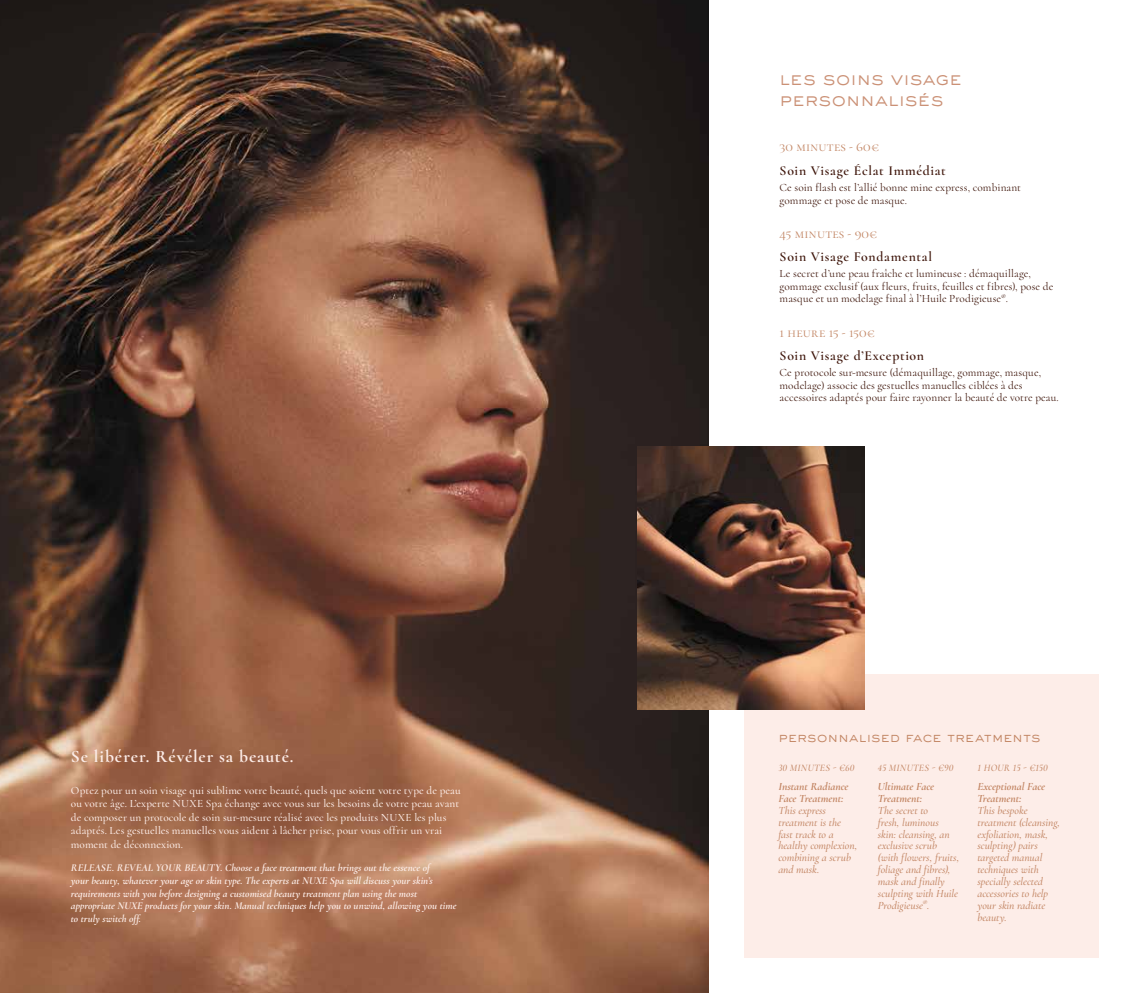
<style>
.page{position:relative;width:1134px;height:993px;background:#fff}
.page>*{position:absolute;margin:0;border:0;box-sizing:border-box;transform-origin:0 0}
.t1{font:300 18.75px/21.2px "Sackers Gothic Std";letter-spacing:-.01em;color:#cb9176}
.t2{font:700 17.5px "Cormorant";letter-spacing:.05em;color:#fdede8}
.t3{font:600 13.75px "Cormorant";letter-spacing:.05em;color:#3d1409}
.t4{font:13.75px "Cormorant";letter-spacing:.02em;color:#c28563}
.t5{font:300 13.75px "Sackers Gothic Std";letter-spacing:-.01em;color:#c28563}
.t6{font:11.25px/12.5px "Cormorant";letter-spacing:.015em;color:#3d1409}
.t7{font:italic 500 11.25px/11.9px "Cormorant";letter-spacing:-.005em;color:#c28563}
.t8{font:500 11.25px/13.5px "Cormorant";letter-spacing:.005em;color:#fdede8}
.t9{font:italic 700 11.25px/11.9px "Cormorant";color:#c28563}
.t10{font:italic 700 10.62px/12.8px "Cormorant";color:#fdede8}
.t11{font:italic 500 10px "Cormorant";letter-spacing:.02em;color:#c28563}
</style>
<div class="page">
<div style="left:744px;top:673px;width:354px;height:284px;background:#fdede8"></div>
<img style="left:0;top:0;width:709px;height:992px">
<img style="left:638px;top:446px;width:227px;height:263px">
<h2 class="t2" style="left:71px;top:745px;width:224px">Se libérer. Révéler sa beauté.</h2>
<p class="t8" style="left:71px;top:782px;width:391px">Optez pour un soin visage qui sublime votre beauté, quels que soient votre type de peau ou votre âge. L’experte NUXE Spa échange avec vous sur les besoins de votre peau avant de composer un protocole de soin sur-mesure réalisé avec les produits NUXE les plus adaptés. Les gestuelles manuelles vous aident à lâcher prise, pour vous offrir un vrai moment de déconnexion.</p>
<p class="t10" style="left:71px;top:860px;width:387px">RELEASE. REVEAL YOUR BEAUTY. Choose a face treatment that brings out the essence of<br>your beauty, whatever your age or skin type. The experts at NUXE Spa will discuss your skin’s requirements with you before designing a customised beauty treatment plan using the most appropriate NUXE products for your skin. Manual techniques help you to unwind, allowing you time to truly switch off.</p>
<h1 class="t1" style="left:780px;top:67px;width:184px">les soins visage personnalisés</h1>
<p class="t4" style="left:780px;top:138px;width:101px">30 minutes - 60€</p>
<p class="t3" style="left:780px;top:162px;width:168px">Soin Visage Éclat Immédiat</p>
<p class="t6" style="left:780px;top:181px;width:243px">Ce soin flash est l’allié bonne mine express, combinant gommage et pose de masque.</p>
<p class="t4" style="left:780px;top:225px;width:99px">45 minutes - 90€</p>
<p class="t3" style="left:780px;top:248px;width:154px">Soin Visage Fondamental</p>
<p class="t6" style="left:780px;top:267px;width:275px">Le secret d’une peau fraîche et lumineuse : démaquillage, gommage exclusif (aux fleurs, fruits, feuilles et fibres), pose de masque et un modelage final à l’Huile Prodigieuse<sup>®</sup>.</p>
<p class="t4" style="left:780px;top:324px;width:97px">1 heure 15 - 150€</p>
<p class="t3" style="left:780px;top:347px;width:146px">Soin Visage d’Exception</p>
<p class="t6" style="left:780px;top:366px;width:281px">Ce protocole sur-mesure (démaquillage, gommage, masque, modelage) associe des gestuelles manuelles ciblées à des accessoires adaptés pour faire rayonner la beauté de votre peau.</p>
<p class="t5" style="left:778px;top:727px;width:264px">personnalised face treatments</p>
<p class="t11" style="left:778px;top:761px;width:77px">30 MINUTES - €60</p>
<p class="t9" style="left:778px;top:780px;width:72px">Instant Radiance<br>Face Treatment:</p>
<p class="t7" style="left:778px;top:804px;width:81px">This express treatment is the fast track to a healthy complexion, combining a scrub and mask.</p>
<p class="t11" style="left:878px;top:761px;width:77px">45 MINUTES - €90</p>
<p class="t9" style="left:878px;top:780px;width:58px">Ultimate Face<br>Treatment:</p>
<p class="t7" style="left:878px;top:804px;width:83px">The secret to<br>fresh, luminous skin: cleansing, an exclusive scrub (with flowers, fruits, foliage and fibres), mask and finally sculpting with Huile<br>Prodigieuse<sup>®</sup>.</p>
<p class="t11" style="left:977px;top:761px;width:72px">1 HOUR 15 - €150</p>
<p class="t9" style="left:977px;top:780px;width:69px">Exceptional Face<br>Treatment:</p>
<p class="t7" style="left:977px;top:804px;width:84px">This bespoke treatment (cleansing, exfoliation, mask, sculpting) pairs targeted manual techniques with specially selected accessories to help your skin radiate beauty.</p>
</div>
